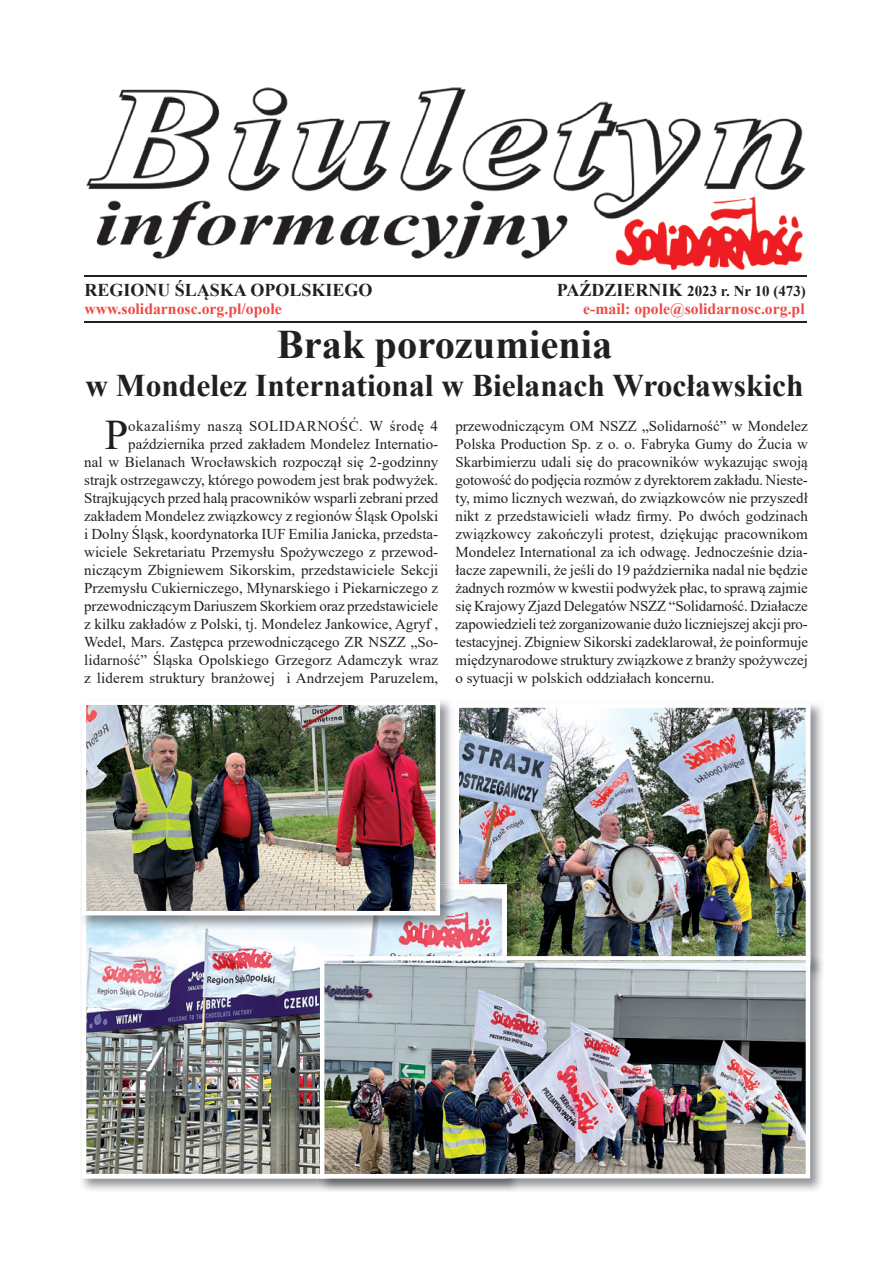
<style>
.page{position:relative;width:893px;height:1263px;background:#fff}
.page>*{position:absolute;margin:0;border:0;box-sizing:border-box;transform-origin:0 0}
.t1{font:42.15px "Times New Roman";color:#231f20}
.t2{font:700 40.5px "Times New Roman";color:#231f20}
.t3{font:700 31.5px "Times New Roman";color:#231f20}
.t4{font:700 18px "Times New Roman";color:#231f20}
.t5{font:700 15.75px "Times New Roman";color:#ef4a44}
.t6{font:15px/18px "Times New Roman";color:#231f20;text-align:right}
.t7{font:700 15px "Times New Roman";color:#231f20}
.s1{font-size:18px}
</style>
<div class="page">
<img style="left:810px;top:704px;width:12px;height:250px">
<img style="left:459px;top:707px;width:347px;height:247px">
<img style="left:459px;top:882px;width:62px;height:72px">
<img style="left:86px;top:884px;width:421px;height:290px">
<hr style="left:84px;top:275px;width:723px;height:2px;background:#231f20">
<hr style="left:84px;top:321px;width:723px;height:1px;background:#231f20">
<img style="left:86px;top:87px;width:720px;height:182px">
<img style="left:440px;top:701px;width:12px;height:181px">
<img style="left:82px;top:884px;width:372px;height:45px">
<img style="left:82px;top:705px;width:358px;height:210px">
<img style="left:521px;top:954px;width:302px;height:237px">
<img style="left:521px;top:954px;width:289px;height:2px">
<img style="left:318px;top:1178px;width:203px;height:14px">
<img style="left:320px;top:956px;width:490px;height:222px">
<p class="t4" style="left:84px;top:277px;width:290px">REGIONU ŚLĄSKA OPOLSKIEGO</p>
<p class="t7" style="left:557px;top:280px;width:250px"><span class="s1">PAŹDZIERNIK</span> 2023 r. Nr 10 (473)</p>
<p class="t5" style="left:84px;top:297px;width:199px">www.solidarnosc.org.pl/opole</p>
<p class="t5" style="left:583px;top:298px;width:223px">e-mail: opole@solidarnosc.org.pl</p>
<h2 class="t2" style="left:277px;top:316px;width:337px">Brak porozumienia</h2>
<h3 class="t3" style="left:85px;top:363px;width:720px">w Mondelez International w Bielanach Wrocławskich</h3>
<p class="t6" style="left:84px;top:416px;width:356px">okazaliśmy naszą SOLIDARNOŚĆ. W środę 4 października przed zakładem Mondelez Internatio-<br>nal w Bielanach Wrocławskich rozpoczął się 2-godzinny strajk ostrzegawczy, którego powodem jest brak podwyżek.<br>Strajkujących przed halą pracowników wsparli zebrani przed zakładem Mondelez związkowcy z regionów Śląsk Opolski i Dolny Śląsk, koordynatorka IUF Emilia Janicka, przedsta&shy;wiciele Sekretariatu Przemysłu Spożywczego z przewod&shy;niczącym Zbigniewem Sikorskim, przedstawiciele Sekcji Przemysłu Cukierniczego, Młynarskiego i Piekarniczego z przewodniczącym Dariuszem Skorkiem oraz przedstawiciele z kilku zakładów z Polski, tj. Mondelez Jankowice, Agryf , Wedel, Mars. Zastępca przewodniczącego ZR NSZZ „So&shy;lidarność” Śląska Opolskiego Grzegorz Adamczyk wraz z liderem struktury branżowej i Andrzejem Paruzelem,</p>
<p class="t6" style="left:455px;top:416px;width:354px;text-align:justify">przewodniczącym OM NSZZ „Solidarność” w Mondelez Polska Production Sp. z o. o. Fabryka Gumy do Żucia w Skarbimierzu udali się do pracowników wykazując swoją gotowość do podjęcia rozmów z dyrektorem zakładu. Nieste&shy;ty, mimo licznych wezwań, do związkowców nie przyszedł nikt z przedstawicieli władz firmy. Po dwóch godzinach związkowcy zakończyli protest, dziękując pracownikom Mondelez International za ich odwagę. Jednocześnie dzia&shy;łacze zapewnili, że jeśli do 19 października nadal nie będzie żadnych rozmów w kwestii podwyżek płac, to sprawą zajmie się Krajowy Zjazd Delegatów NSZZ “Solidarność. Działacze zapowiedzieli też zorganizowanie dużo liczniejszej akcji pro&shy;testacyjnej. Zbigniew Sikorski zadeklarował, że poinformuje międzynarodowe struktury związkowe z branży spożywczej o sytuacji w polskich oddziałach koncernu.</p>
<h1 class="t1" style="left:105px;top:405px;width:25px">P</h1>
</div>
